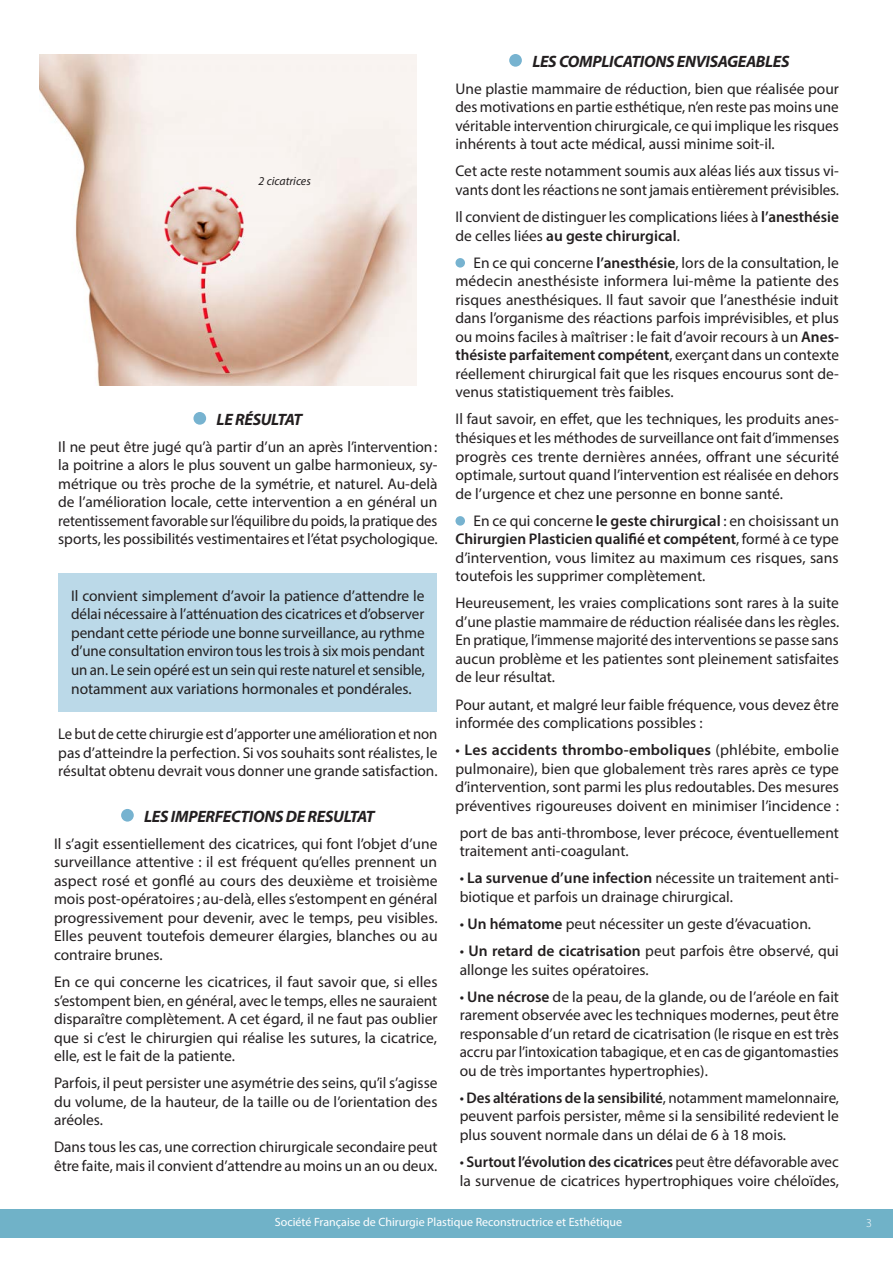
<style>
.page{position:relative;width:893px;height:1263px;background:#fff}
.page>*{position:absolute;margin:0;border:0;box-sizing:border-box;transform-origin:0 0}
.t1{font:italic 700 16.5px "Myriad Pro";letter-spacing:-.02em;color:#231f20}
.t2{font:15.45px/18.6px "Myriad Pro";color:#231f20;text-align:justify}
.t3{font:15.45px/18.6px "Myriad Pro";color:#231f20;text-align:justify;scale:.96 1}
.t4{font:12px "Myriad Pro";color:#fff}
.t5{font:italic 12px "Myriad Pro";color:#231f20}
.t6{font:300 12px "Myriad Pro";color:#fff}
.s1{font-weight:600}
</style>
<div class="page">
<div style="left:193px;top:412px;width:13px;height:13px;background:#77b3d0;border-radius:50%"></div>
<div style="left:58px;top:573px;width:379px;height:139px;background:#bbd9e8"></div>
<div style="left:121px;top:809px;width:13px;height:13px;background:#77b3d0;border-radius:50%"></div>
<div style="left:509px;top:54px;width:13px;height:13px;background:#77b3d0;border-radius:50%"></div>
<div style="left:455px;top:258px;width:10px;height:10px;background:#77b3d0;border-radius:50%"></div>
<div style="left:455px;top:516px;width:10px;height:10px;background:#77b3d0;border-radius:50%"></div>
<div style="left:0;top:1209px;width:893px;height:28px;background:#70b2c8"></div>
<img style="left:39px;top:54px;width:378px;height:331px">
<p class="t1" style="left:532px;top:50px;width:259px">LES COMPLICATIONS ENVISAGEABLES</p>
<p class="t2" style="left:455px;top:79px;width:385px">Une plastie mammaire de réduction, bien que réalisée pour des motivations en partie esthétique, n’en reste pas moins une véritable intervention chirurgicale, ce qui implique les risques inhérents à tout acte médical, aussi minime soit-il.</p>
<p class="t2" style="left:455px;top:162px;width:385px">Cet acte reste notamment soumis aux aléas liés aux tissus vi&shy;vants dont les réactions ne sont jamais entièrement prévisibles.</p>
<p class="t2" style="left:455px;top:207px;width:385px">Il convient de distinguer les complications liées à <span class="s1">l’anesthésie </span>de celles liées <span class="s1">au geste chirurgical</span>.</p>
<p class="t2" style="left:455px;top:253px;width:385px;text-indent:18px">En ce qui concerne <span class="s1">l’anesthésie</span>, lors de la consultation, le médecin anesthésiste informera lui-même la patiente des risques anesthésiques. Il faut savoir que l’anesthésie induit dans l’organisme des réactions parfois imprévisibles, et plus ou moins faciles à maîtriser : le fait d’avoir recours à un <span class="s1">Anes&shy;thésiste parfaitement compétent</span>, exerçant dans un contexte réellement chirurgical fait que les risques encourus sont de&shy;venus statistiquement très faibles.</p>
<p class="t2" style="left:455px;top:410px;width:385px">Il faut savoir, en effet, que les techniques, les produits anes&shy;thésiques et les méthodes de surveillance ont fait d’immenses progrès ces trente dernières années, offrant une sécurité optimale, surtout quand l’intervention est réalisée en dehors de l’urgence et chez une personne en bonne santé.</p>
<p class="t2" style="left:455px;top:511px;width:385px;text-indent:18px">En ce qui concerne <span class="s1">le geste chirurgical</span> : en choisissant un <span class="s1">Chirurgien Plasticien qualifié et compétent</span>, formé à ce type d’intervention, vous limitez au maximum ces risques, sans toutefois les supprimer complètement.</p>
<p class="t2" style="left:455px;top:594px;width:385px">Heureusement, les vraies complications sont rares à la suite d’une plastie mammaire de réduction réalisée dans les règles.<br>En pratique, l’immense majorité des interventions se passe sans aucun problème et les patientes sont pleinement satisfaites de leur résultat.</p>
<p class="t2" style="left:455px;top:695px;width:385px">Pour autant, et malgré leur faible fréquence, vous devez être informée des complications possibles :</p>
<p class="t2" style="left:455px;top:740px;width:385px">• <span class="s1">Les accidents thrombo-emboliques</span> (phlébite, embolie pulmonaire), bien que globalement très rares après ce type d’intervention, sont parmi les plus redoutables. Des mesures préventives rigoureuses doivent en minimiser l’incidence :</p>
<p class="t2" style="left:460px;top:823px;width:381px">port de bas anti-thrombose, lever précoce, éventuellement traitement anti-coagulant.</p>
<p class="t2" style="left:460px;top:869px;width:381px">• <span class="s1">La survenue d’une infection</span> nécessite un traitement anti&shy;biotique et parfois un drainage chirurgical.</p>
<p class="t2" style="left:460px;top:914px;width:353px">• <span class="s1">Un hématome</span> peut nécessiter un geste d’évacuation.</p>
<p class="t2" style="left:460px;top:941px;width:381px">• <span class="s1">Un retard de cicatrisation</span> peut parfois être observé, qui allonge les suites opératoires.</p>
<p class="t2" style="left:460px;top:987px;width:381px">• <span class="s1">Une nécrose</span> de la peau, de la glande, ou de l’aréole en fait rarement observée avec les techniques modernes, peut être responsable d’un retard de cicatrisation (le risque en est très accru par l’intoxication tabagique, et en cas de gigantomasties ou de très importantes hypertrophies).</p>
<p class="t2" style="left:460px;top:1088px;width:381px">• <span class="s1">Des altérations de la sensibilité</span>, notamment mamelonnaire, peuvent parfois persister, même si la sensibilité redevient le plus souvent normale dans un délai de 6 à 18 mois.</p>
<p class="t2" style="left:460px;top:1152px;width:381px">• <span class="s1">Surtout l’évolution des cicatrices</span> peut être défavorable avec la survenue de cicatrices hypertrophiques voire chéloïdes,</p>
<p class="t4" style="left:275px;top:1215px;width:349px">Société Française de Chirurgie Plastique Reconstructrice et Esthétique</p>
<p class="t6" style="left:866px;top:1216px;width:7px">3</p>
<p class="t5" style="left:259px;top:174px;width:54px">2 cicatrices</p>
<p class="t1" style="left:217px;top:408px;width:87px">LE RÉSULTAT</p>
<p class="t2" style="left:58px;top:437px;width:381px">Il ne peut être jugé qu’à partir d’un an après l’intervention: la poitrine a alors le plus souvent un galbe harmonieux, sy&shy;métrique ou très proche de la symétrie, et naturel. Au-delà de l’amélioration locale, cette intervention a en général un retentissement favorable sur l’équilibre du poids, la pratique des sports, les possibilités vestimentaires et l’état psychologique.</p>
<p class="t2" style="left:71px;top:586px;width:355px">Il convient simplement d’avoir la patience d’attendre le délai nécessaire à l’atténuation des cicatrices et d’observer pendant cette période une bonne surveillance, au rythme d’une consultation environ tous les trois à six mois pendant un an. Le sein opéré est un sein qui reste naturel et sensible, notamment aux variations hormonales et pondérales.</p>
<p class="t3" style="left:58px;top:724px;width:397px">Le but de cette chirurgie est d’apporter une amélioration et non pas d’atteindre la perfection. Si vos souhaits sont réalistes, le résultat obtenu devrait vous donner une grande satisfaction.</p>
<p class="t1" style="left:144px;top:805px;width:232px">LES IMPERFECTIONS DE RESULTAT</p>
<p class="t2" style="left:54px;top:834px;width:385px">Il s’agit essentiellement des cicatrices, qui font l’objet d’une surveillance attentive : il est fréquent qu’elles prennent un aspect rosé et gonflé au cours des deuxième et troisième mois post-opératoires ; au-delà, elles s’estompent en général progressivement pour devenir, avec le temps, peu visibles.<br>Elles peuvent toutefois demeurer élargies, blanches ou au contraire brunes.</p>
<p class="t2" style="left:54px;top:972px;width:385px">En ce qui concerne les cicatrices, il faut savoir que, si elles s’estompent bien, en général, avec le temps, elles ne sauraient disparaître complètement. A cet égard, il ne faut pas oublier que si c’est le chirurgien qui réalise les sutures, la cicatrice, elle, est le fait de la patiente.</p>
<p class="t2" style="left:54px;top:1073px;width:385px">Parfois, il peut persister une asymétrie des seins, qu’il s’agisse du volume, de la hauteur, de la taille ou de l’orientation des aréoles.</p>
<p class="t2" style="left:54px;top:1137px;width:385px">Dans tous les cas, une correction chirurgicale secondaire peut être faite, mais il convient d’attendre au moins un an ou deux.</p>
</div>
